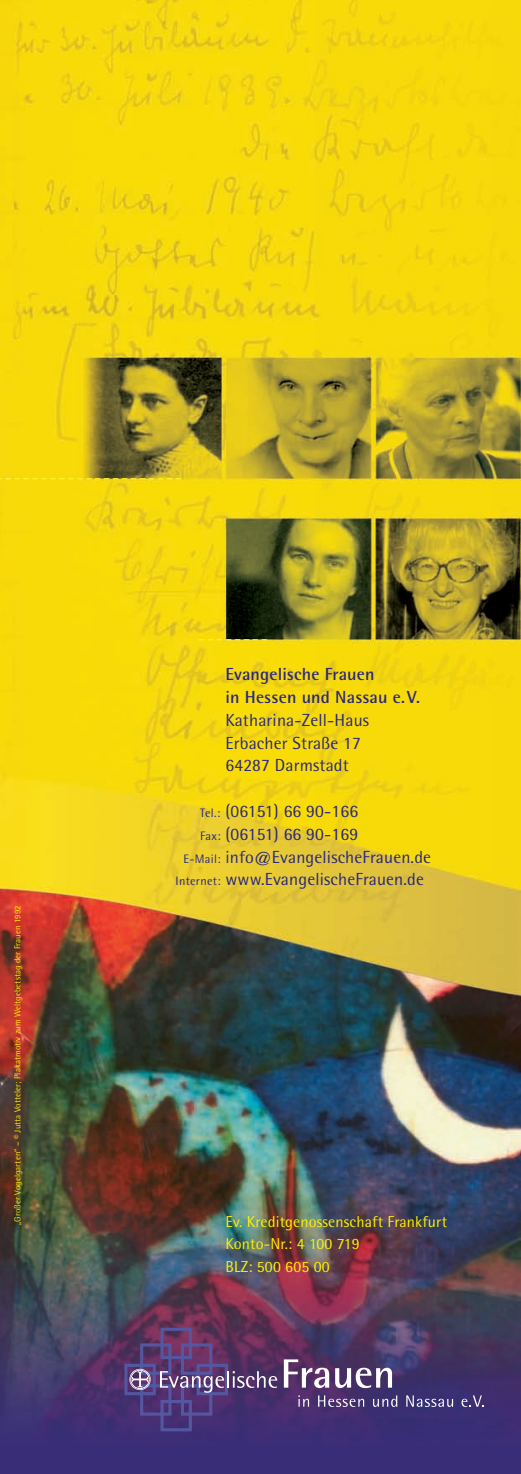
<style>
.page{position:relative;width:521px;height:1474px;background:#fff}
.page>*{position:absolute;margin:0;border:0;box-sizing:border-box;transform-origin:0 0}
.t1{font:17.5px/22.8px "Agfa Rotis Semisans";letter-spacing:.01em;color:#292780}
.t2{font:700 17.5px/22.8px "Agfa Rotis Semisans";letter-spacing:.01em;color:#292780}
.t3{font:15.75px/22.8px "Agfa Rotis Semisans";letter-spacing:.01em;color:#fff101}
.t4{font:15.22px "Orbit Bby BT";color:#fff229}
.t5{font:8.75px "Agfa Rotis Semisans";letter-spacing:.01em;color:#fff101}
.s1{color:#fff34f}
.s2{font-size:12.25px}
</style>
<div class="page">
<img style="left:0;top:0;width:521px;height:1473px">
<svg style="left:461px;top:1395px;width:23px;height:11px"></svg>
<svg style="left:406px;top:1395px;width:47px;height:11px"></svg>
<svg style="left:373px;top:1395px;width:24px;height:11px"></svg>
<svg style="left:318px;top:1395px;width:46px;height:11px"></svg>
<svg style="left:298px;top:1395px;width:11px;height:11px"></svg>
<svg style="left:335px;top:1367px;width:57px;height:20px"></svg>
<svg style="left:284px;top:1359px;width:45px;height:28px"></svg>
<svg style="left:124px;top:1327px;width:153px;height:104px;background:#5a3d75"></svg>
<p class="t4" style="left:182px;top:485px;width:179px;rotate:-180deg">-------------------<span class="s1">-</span></p>
<p class="t5" style="left:14px;top:1224px;width:321px;rotate:-90deg">„Großer Vogelgarten“ – © Jutta Votteler; Plakatmotiv zum Weltgebetstag der Frauen 1992</p>
<p class="t4" style="left:268px;top:647px;width:71px;rotate:-180deg">--------</p>
<p class="t2" style="left:225px;top:665px;width:196px">Evangelische Frauen<br>in Hessen und Nassau e.V.</p>
<p class="t1" style="left:225px;top:710px;width:145px">Katharina-Zell-Haus<br>Erbacher Straße 17<br>64287 Darmstadt</p>
<p class="t1" style="left:200px;top:801px;width:159px"><span class="s2">Tel.:</span> (06151) 66 90-166</p>
<p class="t1" style="left:200px;top:824px;width:160px"><span class="s2">Fax:</span> (06151) 66 90-169</p>
<p class="t1" style="left:183px;top:847px;width:249px"><span class="s2">E-Mail:</span> info@EvangelischeFrauen.de</p>
<p class="t1" style="left:175px;top:869px;width:250px"><span class="s2">Internet:</span> www.EvangelischeFrauen.de</p>
<p class="t3" style="left:225px;top:1211px;width:223px">Ev. Kreditgenossenschaft Frankfurt<br>Konto-Nr.: 4 100 719<br>BLZ: 500 605 00</p>
</div>
